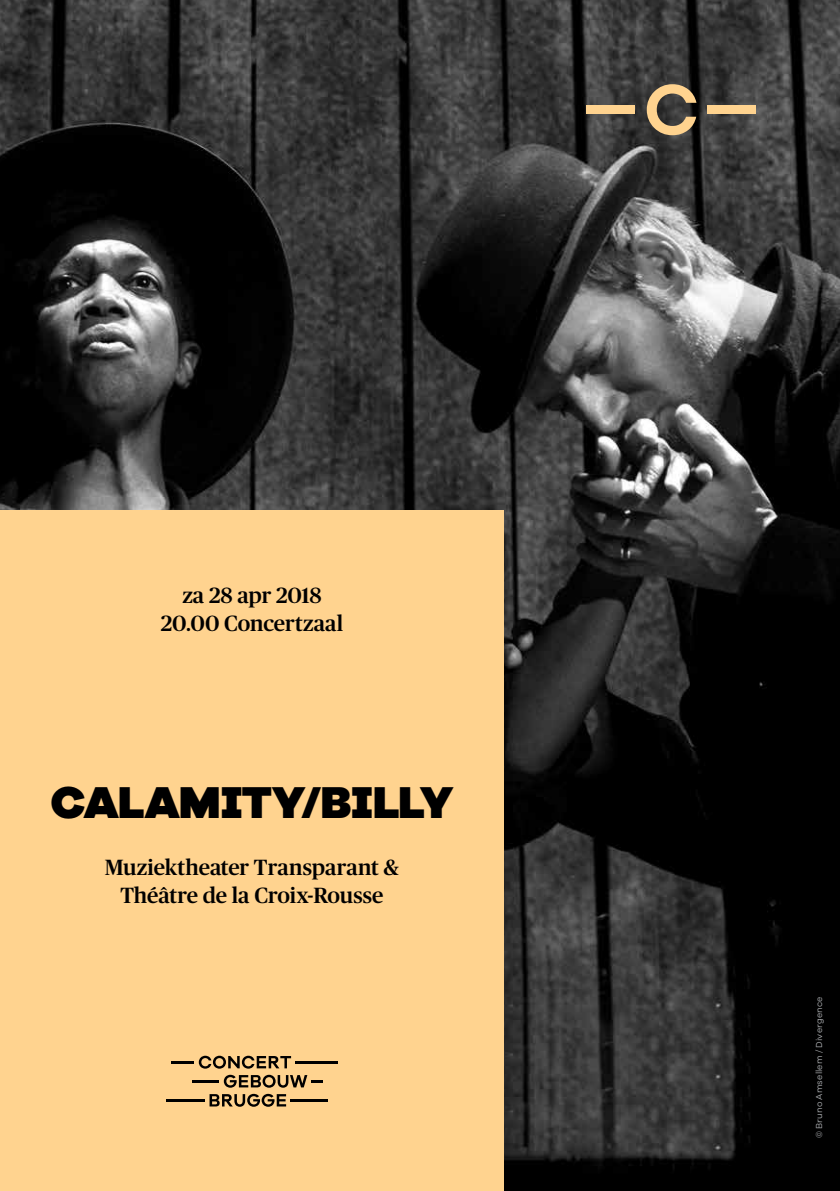
<style>
.page{position:relative;width:840px;height:1191px;background:#fff}
.page>*{position:absolute;margin:0;border:0;box-sizing:border-box;transform-origin:0 0}
.t1{font:900 46px "Galano Grotesque Alt";letter-spacing:-.015em;color:#000}
.t2{font:500 22px/28px "Publico";color:#000;text-align:center}
.t3{font:9px "Galano Grotesque";letter-spacing:.02em;color:#a7a9ac}
</style>
<div class="page">
<img style="left:0;top:0;width:839px;height:1191px">
<div style="left:0;top:510px;width:503px;height:681px;background:#ffd38f"></div>
<hr style="left:172px;top:1061px;width:22px;height:2px;background:#000">
<hr style="left:295px;top:1061px;width:42px;height:2px;background:#000">
<hr style="left:192px;top:1080px;width:27px;height:2px;background:#000">
<hr style="left:166px;top:1099px;width:39px;height:2px;background:#000">
<hr style="left:290px;top:1099px;width:37px;height:2px;background:#000">
<svg style="left:199px;top:1055px;width:92px;height:13px"></svg>
<svg style="left:209px;top:1093px;width:77px;height:13px"></svg>
<svg style="left:224px;top:1074px;width:98px;height:13px"></svg>
<div style="left:585px;top:105px;width:48px;height:9px;background:#ffd38f"></div>
<div style="left:707px;top:105px;width:48px;height:9px;background:#ffd38f"></div>
<svg style="left:646px;top:84px;width:50px;height:51px"></svg>
<p class="t2" style="left:160px;top:581px;width:184px">za 28 apr 2018<br>20.00 Concertzaal</p>
<h1 class="t1" style="left:50px;top:772px;width:404px">CALAMITY/BILLY</h1>
<p class="t2" style="left:105px;top:853px;width:295px">Muziektheater Transparant &amp;<br>Théâtre de la Croix-Rousse</p>
<p class="t3" style="left:813px;top:1138px;width:143px;rotate:-90deg">© Bruno Amsellem / Divergence</p>
</div>
